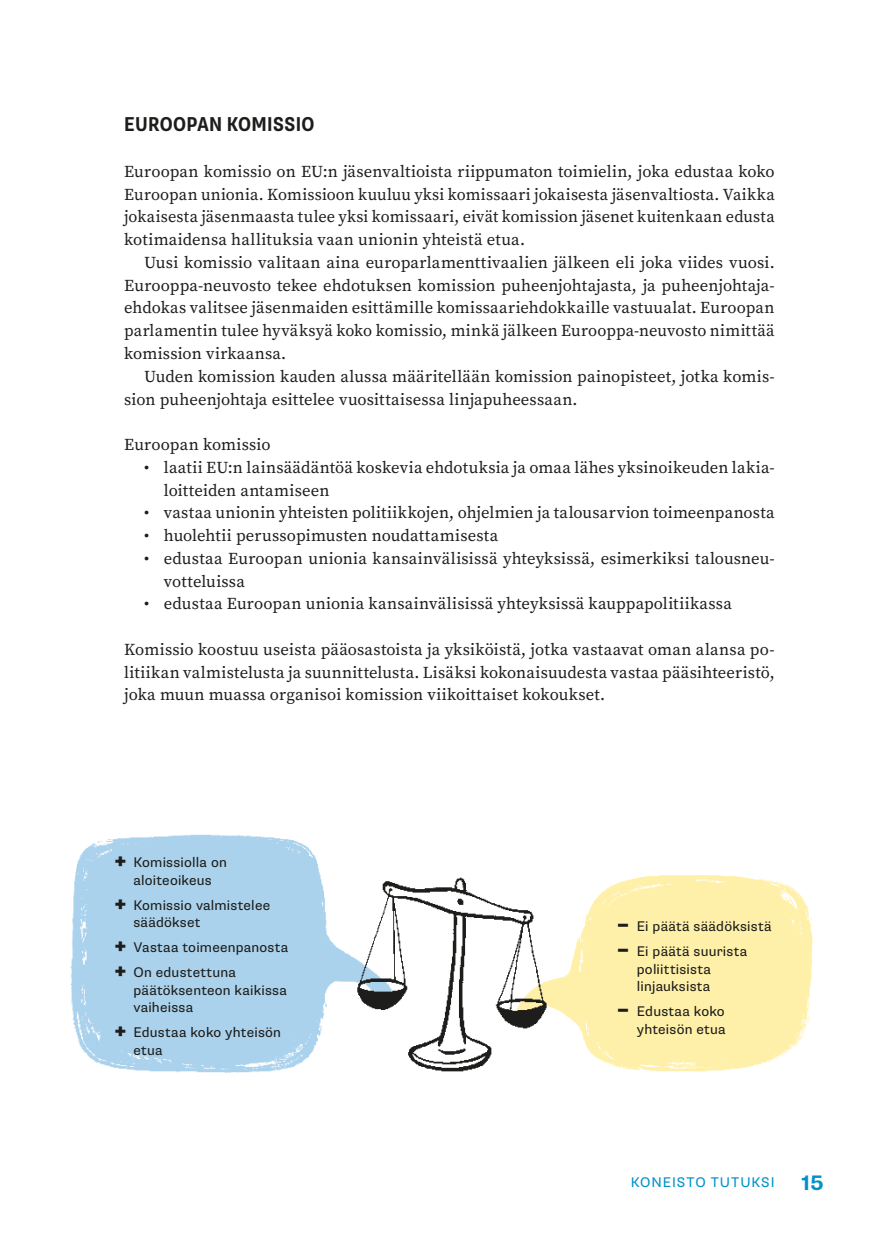
<style>
.page{position:relative;width:874px;height:1241px;background:#fff}
.page>*{position:absolute;margin:0;border:0;box-sizing:border-box;transform-origin:0 0}
.t1{font:700 21px "Supria Sans";color:#0092c7}
.t2{font:700 condensed 20.12px "Supria Sans";letter-spacing:.015em;color:#1d1d1b}
.t3{font:16.62px/22.8px "Source Serif Pro";letter-spacing:.01em;color:#1d1d1b;text-align:justify}
.t4{font:14px/17.5px "Supria Sans";letter-spacing:.015em;color:#1d1d1b}
.t5{font:14px "Supria Sans";color:#0092c7}
.s1{font-weight:900;font-size:21px}
</style>
<div class="page">
<img style="left:70px;top:834px;width:743px;height:239px">
<p class="t2" style="left:124px;top:112px;width:192px">EUROOPAN KOMISSIO</p>
<p class="t3" style="left:124px;top:160px;width:651px">Euroopan komissio on EU:n jäsenvaltioista riippumaton toimielin, joka edustaa koko Euroopan unionia. Komissioon kuuluu yksi komissaari jokaisesta jäsenvaltiosta. Vaikka jokaisesta jäsenmaasta tulee yksi komissaari, eivät komission jäsenet kuitenkaan edusta kotimaidensa hallituksia vaan unionin yhteistä etua.</p>
<p class="t3" style="left:124px;top:251px;width:651px;text-indent:20px">Uusi komissio valitaan aina europarlamenttivaalien jälkeen eli joka viides vuosi.<br>Eurooppa-neuvosto tekee ehdotuksen komission puheenjohtajasta, ja puheenjohtaja&shy;ehdokas valitsee jäsenmaiden esittämille komissaariehdokkaille vastuualat. Euroopan parlamentin tulee hyväksyä koko komissio, minkä jälkeen Eurooppa-neuvosto nimittää komission virkaansa.</p>
<p class="t3" style="left:124px;top:365px;width:651px;text-indent:20px">Uuden komission kauden alussa määritellään komission painopisteet, jotka komis&shy;sion puheenjohtaja esittelee vuosittaisessa linjapuheessaan.</p>
<p class="t3" style="left:124px;top:433px;width:148px">Euroopan komissio</p>
<p class="t3" style="left:164px;top:456px;width:612px;text-indent:-20px">• laatii EU:n lainsäädäntöä koskevia ehdotuksia ja omaa lähes yksinoikeuden lakia&shy;loitteiden antamiseen</p>
<p class="t3" style="left:144px;top:501px;width:632px">• vastaa unionin yhteisten politiikkojen, ohjelmien ja talousarvion toimeenpanosta</p>
<p class="t3" style="left:144px;top:524px;width:355px">• huolehtii perussopimusten noudattamisesta</p>
<p class="t3" style="left:164px;top:547px;width:612px;text-indent:-20px">• edustaa Euroopan unionia kansainvälisissä yhteyksissä, esimerkiksi talousneu&shy;votteluissa</p>
<p class="t3" style="left:144px;top:592px;width:589px">• edustaa Euroopan unionia kansainvälisissä yhteyksissä kauppapolitiikassa</p>
<p class="t3" style="left:124px;top:638px;width:651px">Komissio koostuu useista pääosastoista ja yksiköistä, jotka vastaavat oman alansa po&shy;litiikan valmistelusta ja suunnittelusta. Lisäksi kokonaisuudesta vastaa pääsihteeristö, joka muun muassa organisoi komission viikoittaiset kokoukset.</p>
<p class="t4" style="left:113px;top:854px;width:115px;text-align:center"><span class="s1">+</span> Komissiolla on aloiteoikeus</p>
<p class="t4" style="left:133px;top:896px;width:138px;text-indent:-20px"><span class="s1">+</span> Komissio valmistelee säädökset</p>
<p class="t4" style="left:113px;top:935px;width:176px;line-height:25px"><span class="s1">+</span> Vastaa toimeenpanosta <span class="s1">+</span> On edustettuna</p>
<p class="t4" style="left:133px;top:981px;width:155px">päätöksenteon kaikissa vaiheissa</p>
<p class="t4" style="left:133px;top:1023px;width:149px;text-indent:-20px"><span class="s1">+</span> Edustaa koko yhteisön etua</p>
<p class="t4" style="left:616px;top:917px;width:156px"><span class="s1">–</span> Ei päätä säädöksistä</p>
<p class="t4" style="left:636px;top:942px;width:112px;text-indent:-20px"><span class="s1">–</span> Ei päätä suurista poliittisista linjauksista</p>
<p class="t4" style="left:616px;top:1002px;width:110px;text-align:right"><span class="s1">–</span> Edustaa koko yhteisön etua</p>
<p class="t5" style="left:630px;top:1173px;width:41px">Koneist</p>
<p class="t5" style="left:695px;top:1173px;width:26px">o tutuksi</p>
<p class="t1" style="left:801px;top:1169px;width:23px">15</p>
</div>
